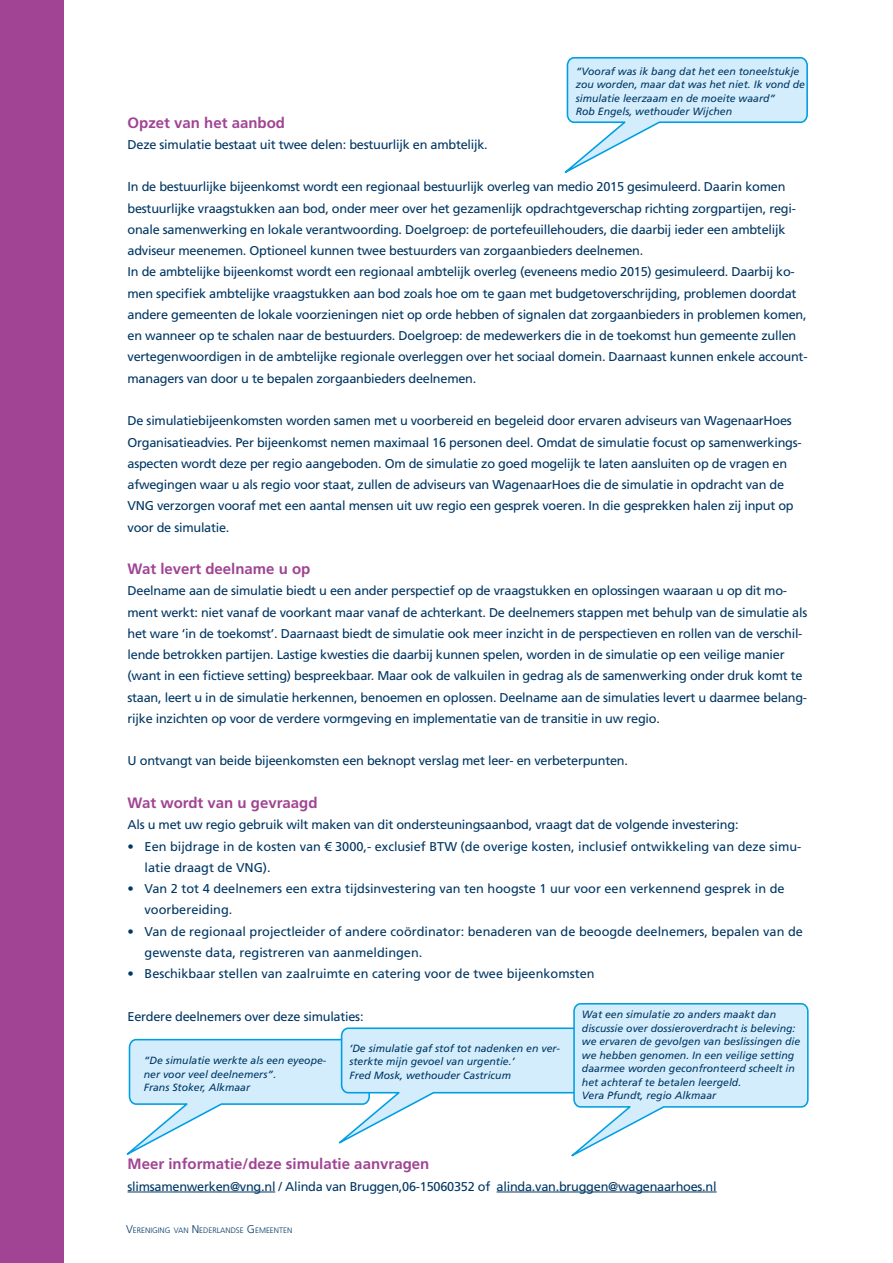
<style>
.page{position:relative;width:893px;height:1263px;background:#fff}
.page>*{position:absolute;margin:0;border:0;box-sizing:border-box;transform-origin:0 0}
._003_Tussenkop_1___1{font:700 15px "Frutiger LT Std";color:#a04493}
._004_Broodtekst___8{font:12.75px/21.3px "Frutiger LT Std";letter-spacing:-.02em;color:#003764}
._004_Broodtekst___8-2{font:12.75px/21.3px "Frutiger LT Std";color:#003764}
.tekstwolk{font:italic 10.5px/13.5px "Frutiger LT Std";color:#003764}
.t1{font:300 7.8px "Frutiger LT Std";color:#003764}
.s1{font-size:11.25px}
</style>
<div class="page">
<div style="left:0;top:0;width:64px;height:1263px;background:#a04493"></div>
<hr style="left:128px;top:1192px;width:147px;height:1px;background:#003764">
<hr style="left:497px;top:1192px;width:220px;height:1px;background:#003764">
<svg style="left:565px;top:57px;width:243px;height:116px"></svg>
<svg style="left:127px;top:1003px;width:682px;height:153px"></svg>
<p class="tekstwolk" style="left:576px;top:64px;width:231px">“Vooraf was ik bang dat het een toneelstukje zou worden, maar dat was het niet. Ik vond de simulatie leerzaam en de moeite waard”</p>
<p class="tekstwolk" style="left:576px;top:105px;width:158px">Rob Engels, wethouder Wijchen</p>
<p class="_003_Tussenkop_1___1" style="left:128px;top:114px;width:159px">Opzet van het aanbod</p>
<p class="_004_Broodtekst___8" style="left:128px;top:134px;width:362px">Deze simulatie bestaat uit twee delen: bestuurlijk en ambtelijk.</p>
<p class="_004_Broodtekst___8" style="left:128px;top:176px;width:670px">In de bestuurlijke bijeenkomst wordt een regionaal bestuurlijk overleg van medio 2015 gesimuleerd. Daarin komen bestuurlijke vraagstukken aan bod, onder meer over het gezamenlijk opdrachtgeverschap richting zorgpartijen, regi&shy;onale samenwerking en lokale verantwoording. Doelgroep: de portefeuillehouders, die daarbij ieder een ambtelijk adviseur meenemen. Optioneel kunnen twee bestuurders van zorgaanbieders deelnemen.</p>
<p class="_004_Broodtekst___8" style="left:128px;top:261px;width:681px">In de ambtelijke bijeenkomst wordt een regionaal ambtelijk overleg (eveneens medio 2015) gesimuleerd. Daarbij ko&shy;men specifiek ambtelijke vraagstukken aan bod zoals hoe om te gaan met budgetoverschrijding, problemen doordat andere gemeenten de lokale voorzieningen niet op orde hebben of signalen dat zorgaanbieders in problemen komen, en wanneer op te schalen naar de bestuurders. Doelgroep: de medewerkers die in de toekomst hun gemeente zullen vertegenwoordigen in de ambtelijke regionale overleggen over het sociaal domein. Daarnaast kunnen enkele account&shy;managers van door u te bepalen zorgaanbieders deelnemen.</p>
<p class="_004_Broodtekst___8" style="left:128px;top:410px;width:676px">De simulatiebijeenkomsten worden samen met u voorbereid en begeleid door ervaren adviseurs van WagenaarHoes Organisatieadvies. Per bijeenkomst nemen maximaal 16 personen deel. Omdat de simulatie focust op samenwerkings&shy;aspecten wordt deze per regio aangeboden. Om de simulatie zo goed mogelijk te laten aansluiten op de vragen en afwegingen waar u als regio voor staat, zullen de adviseurs van WagenaarHoes die de simulatie in opdracht van de VNG verzorgen vooraf met een aantal mensen uit uw regio een gesprek voeren. In die gesprekken halen zij input op voor de simulatie.</p>
<p class="_003_Tussenkop_1___1" style="left:128px;top:560px;width:184px">Wat levert deelname u op</p>
<p class="_004_Broodtekst___8" style="left:128px;top:580px;width:681px">Deelname aan de simulatie biedt u een ander perspectief op de vraagstukken en oplossingen waaraan u op dit mo&shy;ment werkt: niet vanaf de voorkant maar vanaf de achterkant. De deelnemers stappen met behulp van de simulatie als het ware ‘in de toekomst’. Daarnaast biedt de simulatie ook meer inzicht in de perspectieven en rollen van de verschil&shy;lende betrokken partijen. Lastige kwesties die daarbij kunnen spelen, worden in de simulatie op een veilige manier (want in een fictieve setting) bespreekbaar. Maar ook de valkuilen in gedrag als de samenwerking onder druk komt te staan, leert u in de simulatie herkennen, benoemen en oplossen. Deelname aan de simulaties levert u daarmee belang&shy;rijke inzichten op voor de verdere vormgeving en implementatie van de transitie in uw regio.</p>
<p class="_004_Broodtekst___8" style="left:128px;top:750px;width:502px">U ontvangt van beide bijeenkomsten een beknopt verslag met leer- en verbeterpunten.</p>
<p class="_003_Tussenkop_1___1" style="left:128px;top:794px;width:192px">Wat wordt van u gevraagd</p>
<p class="_004_Broodtekst___8" style="left:128px;top:814px;width:612px">Als u met uw regio gebruik wilt maken van dit ondersteuningsaanbod, vraagt dat de volgende investering:</p>
<p class="_004_Broodtekst___8-2" style="left:145px;top:835px;width:658px;text-indent:-17px">• Een bijdrage in de kosten van € 3000,- exclusief BTW (de overige kosten, inclusief ontwikkeling van deze simu&shy;latie draagt de VNG).</p>
<p class="_004_Broodtekst___8-2" style="left:145px;top:878px;width:641px;text-indent:-17px">• Van 2 tot 4 deelnemers een extra tijdsinvestering van ten hoogste 1 uur voor een verkennend gesprek in de voorbereiding.</p>
<p class="_004_Broodtekst___8-2" style="left:145px;top:920px;width:660px;text-indent:-17px">• Van de regionaal projectleider of andere coördinator: benaderen van de beoogde deelnemers, bepalen van de gewenste data, registreren van aanmeldingen.</p>
<p class="_004_Broodtekst___8-2" style="left:128px;top:963px;width:468px">• Beschikbaar stellen van zaalruimte en catering voor de twee bijeenkomsten</p>
<p class="_004_Broodtekst___8" style="left:128px;top:1005px;width:237px">Eerdere deelnemers over deze simulaties:</p>
<p class="tekstwolk" style="left:582px;top:1008px;width:220px">Wat een simulatie zo anders maakt dan discussie over dossieroverdracht is beleving: we ervaren de gevolgen van beslissingen die we hebben genomen. In een veilige setting daarmee worden geconfronteerd scheelt in het achteraf te betalen leergeld.</p>
<p class="tekstwolk" style="left:582px;top:1089px;width:136px">Vera Pfundt, regio Alkmaar</p>
<p class="tekstwolk" style="left:349px;top:1041px;width:212px">‘De simulatie gaf stof tot nadenken en ver&shy;sterkte mijn gevoel van urgentie.’</p>
<p class="tekstwolk" style="left:349px;top:1068px;width:163px">Fred Mosk, wethouder Castricum</p>
<p class="tekstwolk" style="left:144px;top:1054px;width:184px">“De simulatie werkte als een eyeope&shy;ner voor veel deelnemers”.</p>
<p class="tekstwolk" style="left:144px;top:1081px;width:108px">Frans Stoker, Alkmaar</p>
<p class="_003_Tussenkop_1___1" style="left:128px;top:1155px;width:303px">Meer informatie/deze simulatie aanvragen</p>
<p class="_004_Broodtekst___8" style="left:128px;top:1176px;width:591px">slimsamenwerken@vng.nl / Alinda van Bruggen,06-15060352 of alinda.van.bruggen@wagenaarhoes.nl</p>
<p class="t1" style="left:126px;top:1226px;width:168px"><span class="s1">V</span>ERENIGING VAN <span class="s1">N</span> EDERLANDSE <span class="s1">G</span> EMEENTEN</p>
</div>
